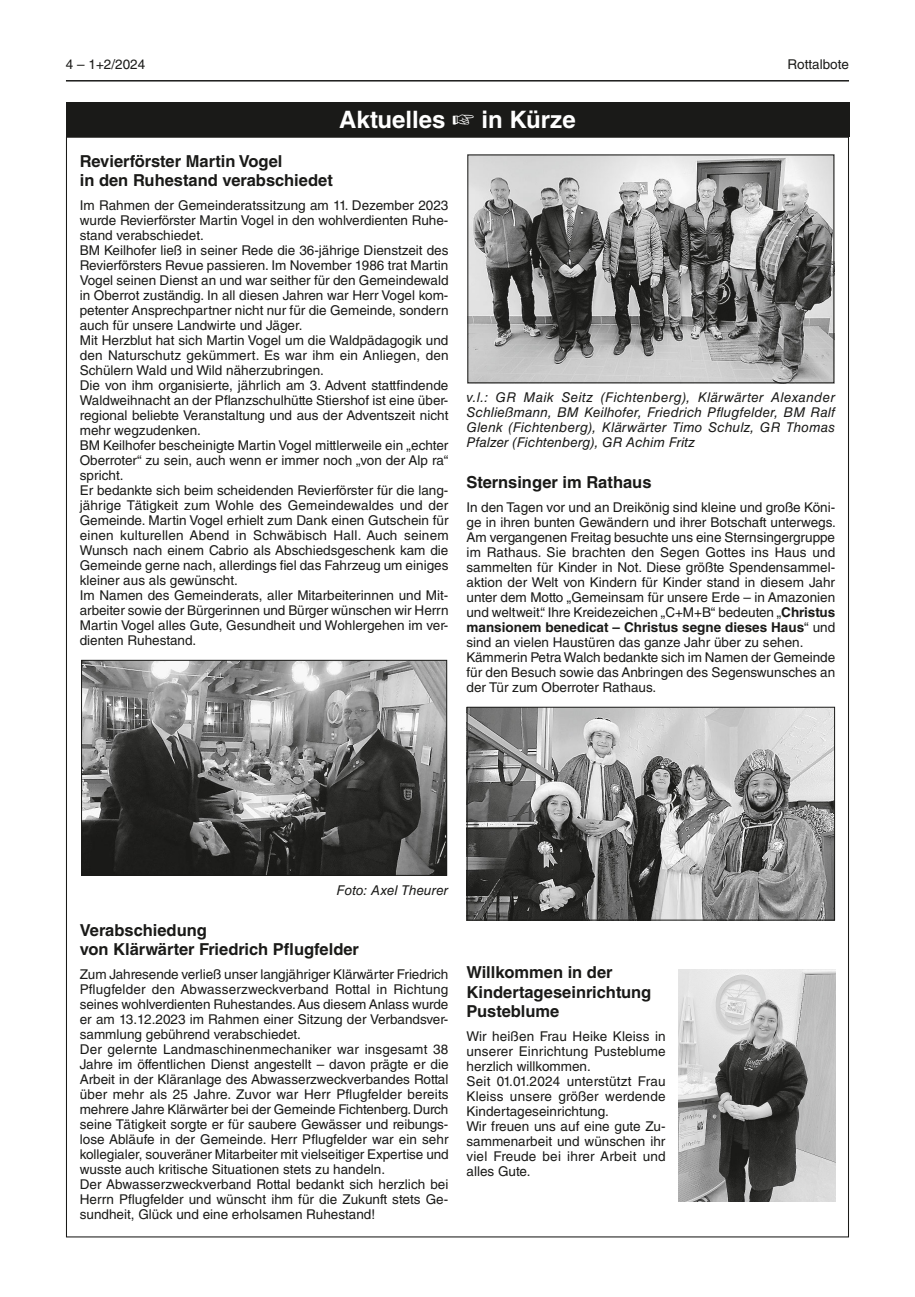
<style>
.page{position:relative;width:915px;height:1297px;background:#fff}
.page>*{position:absolute;margin:0;border:0;box-sizing:border-box;transform-origin:0 0}
.t1{font:700 24px "Helvetica LT Std";color:#fff}
.t2{font:700 16.5px/19.5px "Helvetica LT Std";color:#1a1a18}
.t3{font:13.5px/15px "Helvetica LT Std";color:#1a1a18}
.t4{font:italic 13.5px/15px "Helvetica LT Std";letter-spacing:.005em;color:#1a1a18;text-align:justify}
.s1{font-weight:700}
</style>
<div class="page">
<hr style="left:66px;top:80px;width:782px;height:2px;background:#1a1a18">
<div style="left:66px;top:102px;width:782px;height:35px;background:#1a1a18"></div>
<img style="left:83px;top:662px;width:362px;height:212px">
<div style="left:81px;top:660px;width:366px;height:216px;border:1px solid #1a1a18"></div>
<img style="left:469px;top:157px;width:362px;height:224px">
<div style="left:467px;top:155px;width:366px;height:228px;border:1px solid #1a1a18"></div>
<img style="left:469px;top:709px;width:363px;height:209px">
<div style="left:467px;top:707px;width:367px;height:213px;border:1px solid #1a1a18"></div>
<img style="left:678px;top:970px;width:156px;height:232px">
<p class="t3" style="left:66px;top:57px;width:81px">4 – 1+2/2024</p>
<p class="t3" style="left:787px;top:57px;width:63px">Rottalbote</p>
<h1 class="t1" style="left:339px;top:105px;width:238px">Aktuelles ☞ in Kürze</h1>
<p class="t2" style="left:80px;top:151px;width:254px">Revierförster Martin Vogel<br>in den Ruhestand verabschiedet</p>
<p class="t3" style="left:80px;top:197px;width:370px">Im Rahmen der Gemeinderatssitzung am 11. Dezember 2023 wurde Revierförster Martin Vogel in den wohlverdienten Ruhe&shy;stand verabschiedet.<br>BM Keilhofer ließ in seiner Rede die 36-jährige Dienstzeit des Revierförsters Revue passieren. Im November 1986 trat Martin Vogel seinen Dienst an und war seither für den Gemeindewald in Oberrot zuständig. In all diesen Jahren war Herr Vogel kom&shy;petenter Ansprechpartner nicht nur für die Gemeinde, sondern auch für unsere Landwirte und Jäger.<br>Mit Herzblut hat sich Martin Vogel um die Waldpädagogik und den Naturschutz gekümmert. Es war ihm ein Anliegen, den Schülern Wald und Wild näherzubringen.<br>Die von ihm organisierte, jährlich am 3. Advent stattfindende Waldweihnacht an der Pflanzschulhütte Stiershof ist eine über&shy;regional beliebte Veranstaltung und aus der Adventszeit nicht mehr wegzudenken.<br>BM Keilhofer bescheinigte Martin Vogel mittlerweile ein „echter Oberroter“ zu sein, auch wenn er immer noch „von der Alp ra“ spricht.<br>Er bedankte sich beim scheidenden Revierförster für die lang&shy;jährige Tätigkeit zum Wohle des Gemeindewaldes und der Gemeinde. Martin Vogel erhielt zum Dank einen Gutschein für einen kulturellen Abend in Schwäbisch Hall. Auch seinem Wunsch nach einem Cabrio als Abschiedsgeschenk kam die Gemeinde gerne nach, allerdings fiel das Fahrzeug um einiges kleiner aus als gewünscht.<br>Im Namen des Gemeinderats, aller Mitarbeiterinnen und Mit&shy;arbeiter sowie der Bürgerinnen und Bürger wünschen wir Herrn Martin Vogel alles Gute, Gesundheit und Wohlergehen im ver&shy;dienten Ruhestand.</p>
<p class="t4" style="left:466px;top:390px;width:370px">v.l.: GR Maik Seitz (Fichtenberg), Klärwärter Alexander Schließmann, BM Keilhofer, Friedrich Pflugfelder, BM Ralf Glenk (Fichtenberg), Klärwärter Timo Schulz, GR Thomas Pfalzer (Fichtenberg), GR Achim Fritz</p>
<p class="t2" style="left:466px;top:472px;width:186px">Sternsinger im Rathaus</p>
<p class="t3" style="left:466px;top:499px;width:371px">In den Tagen vor und an Dreikönig sind kleine und große Köni&shy;ge in ihren bunten Gewändern und ihrer Botschaft unterwegs.<br>Am vergangenen Freitag besuchte uns eine Sternsingergruppe im Rathaus. Sie brachten den Segen Gottes ins Haus und sammelten für Kinder in Not. Diese größte Spendensammel&shy;aktion der Welt von Kindern für Kinder stand in diesem Jahr unter dem Motto „Gemeinsam für unsere Erde – in Amazonien und weltweit.“ Ihre Kreidezeichen „C+M+B“ bedeuten „<span class="s1">Christus mansionem benedicat – Christus segne dieses Haus</span>“ und sind an vielen Haustüren das ganze Jahr über zu sehen.<br>Kämmerin Petra Walch bedankte sich im Namen der Gemeinde für den Besuch sowie das Anbringen des Segenswunsches an der Tür zum Oberroter Rathaus.</p>
<p class="t4" style="left:336px;top:883px;width:113px">Foto: Axel Theurer</p>
<p class="t2" style="left:80px;top:920px;width:281px">Verabschiedung<br>von Klärwärter Friedrich Pflugfelder</p>
<p class="t3" style="left:80px;top:966px;width:370px">Zum Jahresende verließ unser langjähriger Klärwärter Friedrich Pflugfelder den Abwasserzweckverband Rottal in Richtung seines wohlverdienten Ruhestandes. Aus diesem Anlass wurde er am 13.12.2023 im Rahmen einer Sitzung der Verbandsver&shy;sammlung gebührend verabschiedet.<br>Der gelernte Landmaschinenmechaniker war insgesamt 38<br>Jahre im öffentlichen Dienst angestellt – davon prägte er die Arbeit in der Kläranlage des Abwasserzweckverbandes Rottal über mehr als 25 Jahre. Zuvor war Herr Pflugfelder bereits mehrere Jahre Klärwärter bei der Gemeinde Fichtenberg. Durch seine Tätigkeit sorgte er für saubere Gewässer und reibungs&shy;lose Abläufe in der Gemeinde. Herr Pflugfelder war ein sehr kollegialer, souveräner Mitarbeiter mit vielseitiger Expertise und wusste auch kritische Situationen stets zu handeln.<br>Der Abwasserzweckverband Rottal bedankt sich herzlich bei Herrn Pflugfelder und wünscht ihm für die Zukunft stets Ge&shy;sundheit, Glück und eine erholsamen Ruhestand!</p>
<p class="t2" style="left:466px;top:962px;width:186px">Willkommen in der<br>Kindertageseinrichtung<br>Pusteblume</p>
<p class="t3" style="left:466px;top:1028px;width:201px">Wir heißen Frau Heike Kleiss in unserer Einrichtung Pusteblume herzlich willkommen.<br>Seit 01.01.2024 unterstützt Frau<br>Kleiss unsere größer werdende<br>Kindertageseinrichtung.<br>Wir freuen uns auf eine gute Zu&shy;sammenarbeit und wünschen ihr viel Freude bei ihrer Arbeit und alles Gute.</p>
</div>
